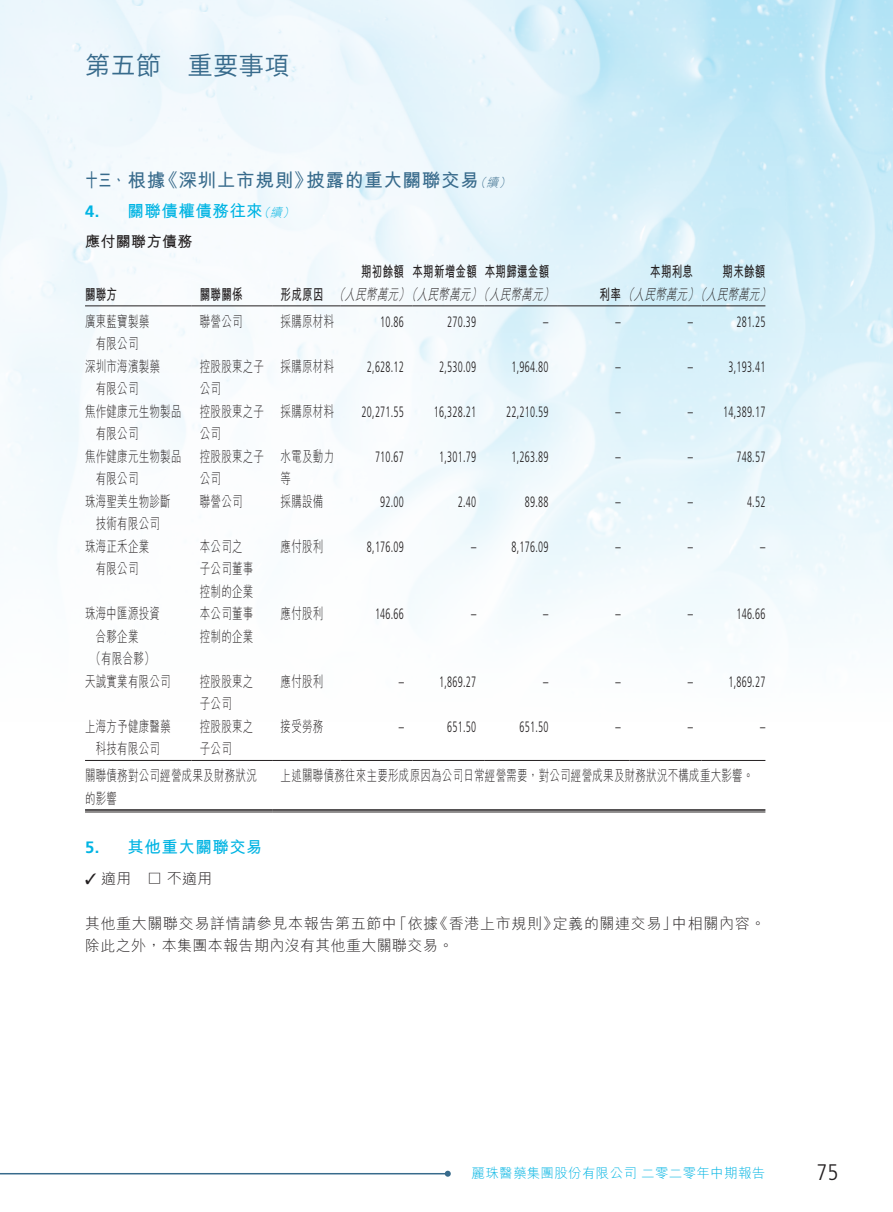
<style>
.page{position:relative;width:893px;height:1212px;background:#fff}
.page>*{position:absolute;margin:0;border:0;box-sizing:border-box;transform-origin:0 0}
.t1{font:500 25.5px "M Hei HK";letter-spacing:.005em;color:#386b8c}
.t2{font:300 condensed 22.5px "Frutiger LT Std";color:#231f20}
.t3{font:700 18.75px "M Hei HK";letter-spacing:.03em;color:#386b8c;scale:.7 1}
.t4{font:700 16.5px "M Hei HK";letter-spacing:.03em;color:#00b4e3}
.t5{font:300 15px/22.5px "M Hei HK";letter-spacing:.025em;color:#231f20;scale:.7 1}
.t6{font:300 condensed 15px "Frutiger LT Std";letter-spacing:.025em;color:#231f20;scale:.7 1}
.t7{font:300 15px/22.5px "M Hei HK";letter-spacing:.025em;color:#231f20}
.t8{font:italic 300 15px "M Hei HK";color:#231f20;scale:.7 1}
.t9{font:700 15px "M Hei HK";letter-spacing:.03em;color:#231f20;scale:.7 1}
.t10{font:700 15px "M Hei HK";letter-spacing:.03em;color:#231f20}
.t11{font:300 13.5px "M Hei HK";letter-spacing:.025em;color:#00b4e3}
.s1{font-weight:300;font-style:italic;font-size:12px}
.s2{font-family:"Frutiger LT Std"}
.s3{font-weight:700;font-style:normal}
</style>
<div class="page">
<img style="left:0;top:0;width:893px;height:1175px">
<hr style="left:0;top:1173px;width:448px;height:1px;background:#386b8c">
<svg style="left:445px;top:1171px;width:6px;height:6px"></svg>
<hr style="left:85px;top:305px;width:106px;height:1px;background:#231f20">
<hr style="left:191px;top:305px;width:81px;height:1px;background:#231f20">
<hr style="left:272px;top:305px;width:68px;height:1px;background:#231f20">
<hr style="left:340px;top:305px;width:72px;height:1px;background:#231f20">
<hr style="left:412px;top:305px;width:73px;height:1px;background:#231f20">
<hr style="left:485px;top:305px;width:72px;height:1px;background:#231f20">
<hr style="left:557px;top:305px;width:72px;height:1px;background:#231f20">
<hr style="left:629px;top:305px;width:73px;height:1px;background:#231f20">
<hr style="left:702px;top:305px;width:63px;height:1px;background:#231f20">
<hr style="left:85px;top:760px;width:106px;height:1px;background:#231f20">
<hr style="left:191px;top:760px;width:81px;height:1px;background:#231f20">
<hr style="left:272px;top:760px;width:68px;height:1px;background:#231f20">
<hr style="left:340px;top:760px;width:72px;height:1px;background:#231f20">
<hr style="left:412px;top:760px;width:73px;height:1px;background:#231f20">
<hr style="left:485px;top:760px;width:72px;height:1px;background:#231f20">
<hr style="left:557px;top:760px;width:72px;height:1px;background:#231f20">
<hr style="left:629px;top:760px;width:73px;height:1px;background:#231f20">
<hr style="left:702px;top:760px;width:63px;height:1px;background:#231f20">
<hr style="left:85px;top:809px;width:187px;height:2px;background:#231f20">
<hr style="left:85px;top:812px;width:187px;height:1px;background:#231f20">
<hr style="left:272px;top:809px;width:493px;height:2px;background:#231f20">
<hr style="left:272px;top:812px;width:493px;height:1px;background:#231f20">
<h1 class="t1" style="left:85px;top:47px;width:206px">第五節 重要事項</h1>
<p class="t3" style="left:85px;top:166px;width:613px">十三、根據《深圳上市規則》披露的重大關聯交易<span class="s1">（續）</span></p>
<p class="t4" style="left:85px;top:199px;width:213px"><span class="s2">4.</span> 關聯債權債務往來<span class="s1">（續）</span></p>
<p class="t10" style="left:85px;top:231px;width:109px">應付關聯方債務</p>
<p class="t9" style="left:361px;top:261px;width:270px">期初餘額 本期新增金額 本期歸還金額</p>
<p class="t9" style="left:650px;top:261px;width:63px">本期利息</p>
<p class="t9" style="left:722px;top:261px;width:63px">期末餘額</p>
<p class="t9" style="left:85px;top:283px;width:47px">關聯方</p>
<p class="t9" style="left:200px;top:283px;width:63px">關聯關係</p>
<p class="t8" style="left:281px;top:287px;width:396px"><span class="s3">形成原因</span> （人民幣萬元）（人民幣萬元）（人民幣萬元）</p>
<p class="t8" style="left:599px;top:287px;width:250px"><span class="s3">利率</span>（人民幣萬元）（人民幣萬元）</p>
<p class="t5" style="left:85px;top:310px;width:93px;text-align:center">廣東藍寶製藥有限公司</p>
<p class="t5" style="left:200px;top:310px;width:63px">聯營公司</p>
<p class="t5" style="left:281px;top:310px;width:78px">採購原材料</p>
<p class="t6" style="left:380px;top:313px;width:35px">10.86</p>
<p class="t6" style="left:447px;top:313px;width:43px">270.39</p>
<p class="t6" style="left:543px;top:313px;width:9px">–</p>
<p class="t6" style="left:616px;top:313px;width:9px">–</p>
<p class="t6" style="left:688px;top:313px;width:9px">–</p>
<p class="t6" style="left:736px;top:313px;width:43px">281.25</p>
<p class="t5" style="left:96px;top:355px;width:93px;text-indent:-11px">深圳市海濱製藥有限公司</p>
<p class="t5" style="left:200px;top:355px;width:93px">控股股東之子公司</p>
<p class="t5" style="left:281px;top:355px;width:78px">採購原材料</p>
<p class="t6" style="left:367px;top:358px;width:54px">2,628.12</p>
<p class="t6" style="left:439px;top:358px;width:54px">2,530.09</p>
<p class="t6" style="left:511px;top:358px;width:54px">1,964.80</p>
<p class="t6" style="left:616px;top:358px;width:9px">–</p>
<p class="t6" style="left:688px;top:358px;width:112px">– 3,193.41</p>
<p class="t5" style="left:96px;top:400px;width:124px;text-indent:-11px">焦作健康元生物製品有限公司</p>
<p class="t5" style="left:200px;top:400px;width:93px">控股股東之子公司</p>
<p class="t5" style="left:281px;top:400px;width:78px">採購原材料</p>
<p class="t6" style="left:362px;top:403px;width:62px">20,271.55</p>
<p class="t6" style="left:434px;top:403px;width:62px">16,328.21</p>
<p class="t6" style="left:506px;top:403px;width:62px">22,210.59</p>
<p class="t6" style="left:616px;top:403px;width:9px">–</p>
<p class="t6" style="left:688px;top:403px;width:112px">– 14,389.17</p>
<p class="t5" style="left:96px;top:445px;width:124px;text-indent:-11px">焦作健康元生物製品有限公司</p>
<p class="t5" style="left:200px;top:445px;width:93px">控股股東之子公司</p>
<p class="t5" style="left:281px;top:445px;width:78px">水電及動力等</p>
<p class="t6" style="left:375px;top:448px;width:43px">710.67</p>
<p class="t6" style="left:439px;top:448px;width:54px">1,301.79</p>
<p class="t6" style="left:511px;top:448px;width:54px">1,263.89</p>
<p class="t6" style="left:616px;top:448px;width:9px">–</p>
<p class="t6" style="left:688px;top:448px;width:9px">–</p>
<p class="t6" style="left:736px;top:448px;width:43px">748.57</p>
<p class="t5" style="left:85px;top:490px;width:124px;text-align:center">珠海聖美生物診斷技術有限公司</p>
<p class="t5" style="left:200px;top:490px;width:63px">聯營公司</p>
<p class="t5" style="left:281px;top:490px;width:63px">採購設備</p>
<p class="t6" style="left:380px;top:493px;width:35px">92.00</p>
<p class="t6" style="left:458px;top:493px;width:28px">2.40</p>
<p class="t6" style="left:525px;top:493px;width:35px">89.88</p>
<p class="t6" style="left:616px;top:493px;width:9px">–</p>
<p class="t6" style="left:688px;top:493px;width:9px">–</p>
<p class="t6" style="left:747px;top:493px;width:28px">4.52</p>
<p class="t5" style="left:85px;top:535px;width:93px;text-align:center">珠海正禾企業有限公司</p>
<p class="t5" style="left:200px;top:535px;width:78px">本公司之子公司董事控制的企業</p>
<p class="t5" style="left:281px;top:535px;width:63px">應付股利</p>
<p class="t6" style="left:367px;top:538px;width:54px">8,176.09</p>
<p class="t6" style="left:471px;top:538px;width:112px">– 8,176.09</p>
<p class="t6" style="left:616px;top:538px;width:9px">–</p>
<p class="t6" style="left:688px;top:538px;width:9px">–</p>
<p class="t6" style="left:760px;top:538px;width:9px">–</p>
<p class="t5" style="left:85px;top:602px;width:109px">珠海中匯源投資</p>
<p class="t5" style="left:96px;top:625px;width:63px">合夥企業</p>
<p class="t5" style="left:91px;top:647px;width:93px">（有限合夥）</p>
<p class="t5" style="left:200px;top:602px;width:78px">本公司董事控制的企業</p>
<p class="t5" style="left:281px;top:602px;width:63px">應付股利</p>
<p class="t6" style="left:375px;top:606px;width:43px">146.66</p>
<p class="t6" style="left:471px;top:606px;width:9px">–</p>
<p class="t6" style="left:543px;top:606px;width:9px">–</p>
<p class="t6" style="left:616px;top:606px;width:9px">–</p>
<p class="t6" style="left:688px;top:606px;width:9px">–</p>
<p class="t6" style="left:736px;top:606px;width:43px">146.66</p>
<p class="t5" style="left:85px;top:670px;width:124px">天誠實業有限公司</p>
<p class="t5" style="left:200px;top:670px;width:78px">控股股東之子公司</p>
<p class="t5" style="left:281px;top:670px;width:63px">應付股利</p>
<p class="t6" style="left:399px;top:673px;width:112px">– 1,869.27</p>
<p class="t6" style="left:543px;top:673px;width:9px">–</p>
<p class="t6" style="left:616px;top:673px;width:9px">–</p>
<p class="t6" style="left:688px;top:673px;width:112px">– 1,869.27</p>
<p class="t5" style="left:85px;top:715px;width:124px;text-align:center">上海方予健康醫藥科技有限公司</p>
<p class="t5" style="left:200px;top:715px;width:78px">控股股東之子公司</p>
<p class="t5" style="left:281px;top:715px;width:63px">接受勞務</p>
<p class="t6" style="left:399px;top:718px;width:9px">–</p>
<p class="t6" style="left:447px;top:718px;width:43px">651.50</p>
<p class="t6" style="left:520px;top:718px;width:43px">651.50</p>
<p class="t6" style="left:616px;top:718px;width:9px">–</p>
<p class="t6" style="left:688px;top:718px;width:9px">–</p>
<p class="t6" style="left:760px;top:718px;width:9px">–</p>
<p class="t5" style="left:85px;top:764px;width:247px">關聯債務對公司經營成果及財務狀況的影響</p>
<p class="t5" style="left:281px;top:764px;width:677px">上述關聯債務往來主要形成原因為公司日常經營需要，對公司經營成果及財務狀況不構成重大影響。</p>
<p class="t4" style="left:85px;top:835px;width:179px"><span class="s2">5.</span> 其他重大關聯交易</p>
<p class="t7" style="left:85px;top:866px;width:129px">✓ 適用 □ 不適用</p>
<p class="t7" style="left:85px;top:911px;width:682px">其他重大關聯交易詳情請參見本報告第五節中「依據《香港上市規則》定義的關連交易」中相關內容。除此之外，本集團本報告期內沒有其他重大關聯交易。</p>
<p class="t11" style="left:471px;top:1166px;width:295px">麗珠醫藥集團股份有限公司二零二零年中期報告</p>
<p class="t2" style="left:816px;top:1159px;width:23px">75</p>
</div>
